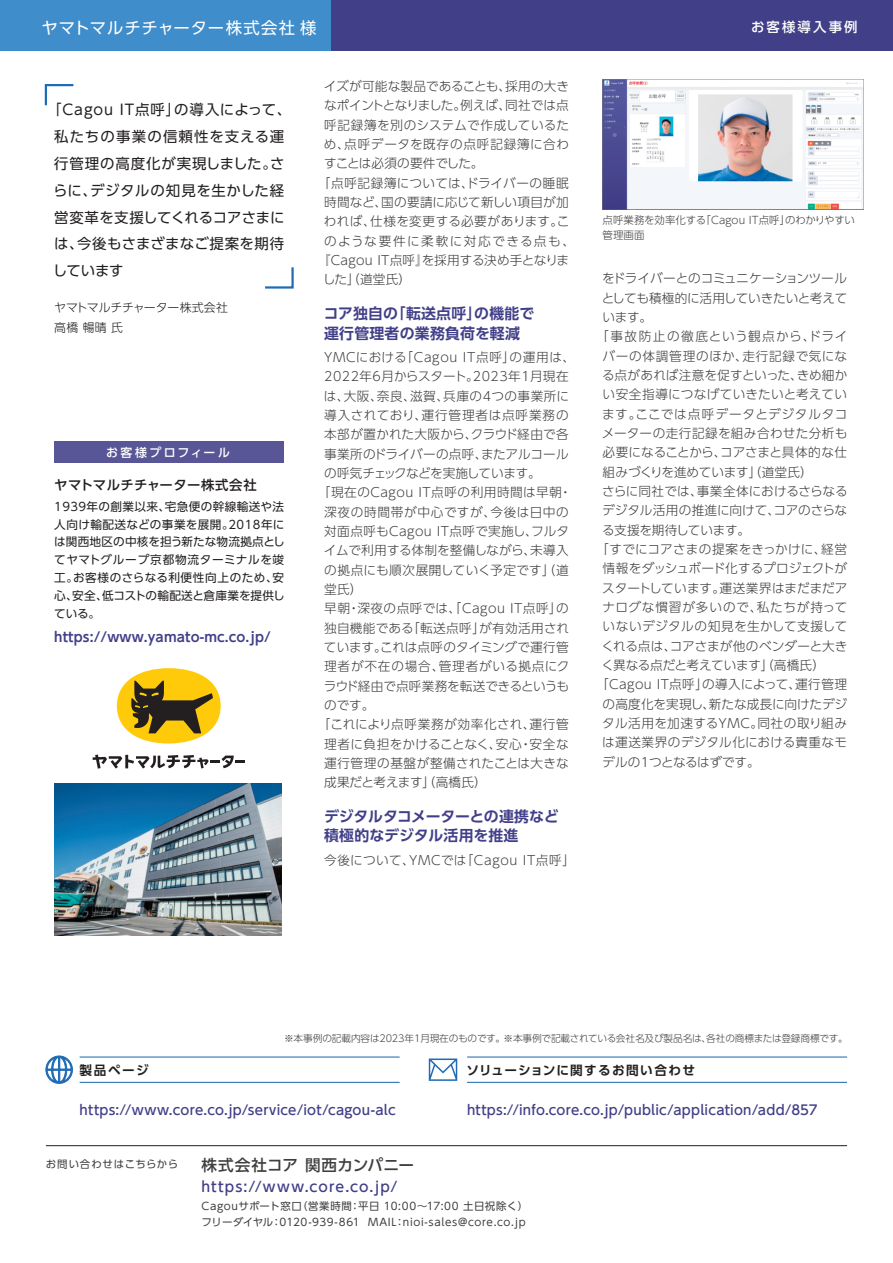
<style>
.page{position:relative;width:893px;height:1263px;background:#fff}
.page>*{position:absolute;margin:0;border:0;box-sizing:border-box;transform-origin:0 0}
.t1{font:16.35px "UD Shin Go Pro";letter-spacing:.055em;color:#fff}
.t2{font:500 15.6px "UD Shin Go Pro";letter-spacing:.02em;color:#3e3e3f}
.t3{font:700 14.85px/19.4px "UD Shin Go Pro De";letter-spacing:.01em;color:#413f88}
.t4{font:14.4px/26.8px "UD Shin Go Pro";letter-spacing:.04em;color:#231f20}
.t5{font:500 14.1px "UD Shin Go Pro";letter-spacing:.075em;color:#413f88}
.t6{font:500 13.35px "UD Shin Go Pro";letter-spacing:.02em;color:#413f88}
.t7{font:700 13.35px "UD Shin Go Pro De";letter-spacing:.01em;color:#413f88}
.t8{font:500 13.35px "UD Shin Go Pro";letter-spacing:.03em;color:#231f20}
.t9{font:500 13.35px "UD Shin Go Pro";letter-spacing:.16em;color:#fff}
.t10{font:300 12.6px "UD Shin Go Pro";letter-spacing:.02em;color:#3e3e3f}
.t11{font:300 12.6px "UD Shin Go Pro";letter-spacing:.04em;color:#3e3e3f}
.t12{font:300 12.6px "UD Shin Go Pro";letter-spacing:-.005em;color:#3e3e3f}
.t13{font:300 12.6px "UD Shin Go Pro";color:#3e3e3f}
.t14{font:300 12.6px "UD Shin Go Pro";letter-spacing:.06em;color:#3e3e3f}
.t15{font:300 12.6px "UD Shin Go Pro";letter-spacing:-.01em;color:#3e3e3f}
.t16{font:300 12.6px "UD Shin Go Pro";letter-spacing:-.02em;color:#3e3e3f}
.t17{font:300 12.6px "UD Shin Go Pro";letter-spacing:.05em;color:#3e3e3f}
.t18{font:300 12.6px "UD Shin Go Pro";letter-spacing:.055em;color:#3e3e3f}
.t19{font:300 12.6px "UD Shin Go Pro";letter-spacing:-.025em;color:#3e3e3f}
.t20{font:300 12.6px "UD Shin Go Pro";letter-spacing:.065em;color:#3e3e3f}
.t21{font:300 12.6px "UD Shin Go Pro";letter-spacing:-.015em;color:#3e3e3f}
.t22{font:700 12.6px "UD Shin Go Pro De";letter-spacing:.095em;color:#231f20}
.t23{font:300 12.6px "UD Shin Go Pro";letter-spacing:-.03em;color:#3e3e3f}
.t24{font:300 12.6px "UD Shin Go Pro";letter-spacing:.045em;color:#3e3e3f}
.t25{font:300 12.6px "UD Shin Go Pro";letter-spacing:.105em;color:#3e3e3f}
.t26{font:300 12.6px "UD Shin Go Pro";letter-spacing:.11em;color:#3e3e3f}
.t27{font:300 12.6px "UD Shin Go Pro";letter-spacing:-.045em;color:#3e3e3f}
.t28{font:300 11.85px/19.4px "UD Shin Go Pro";letter-spacing:-.005em;color:#231f20}
.t29{font:500 11.85px "UD Shin Go Pro";letter-spacing:.205em;color:#fff}
.t30{font:11.55px/17.9px "UD Shin Go Pro";letter-spacing:.025em;color:#231f20;text-align:justify}
.t31{font:10.35px/16.4px "UD Shin Go Pro";letter-spacing:.055em;color:#3e3e3f}
.t32{font:300 10.35px/14.9px "UD Shin Go Pro";letter-spacing:.01em;color:#3e3e3f}
.t33{font:10.35px "UD Shin Go Pro";letter-spacing:.075em;color:#3e3e3f}
.t34{font:300 9.6px "UD Shin Go Pro";letter-spacing:-.01em;color:#3e3e3f}
</style>
<div class="page">
<div style="left:54px;top:442px;width:230px;height:21px;background:#585696"></div>
<svg style="left:44px;top:84px;width:30px;height:22px"></svg>
<svg style="left:265px;top:267px;width:29px;height:22px"></svg>
<div style="left:0;top:0;width:893px;height:50px;background:#413f88"></div>
<div style="left:0;top:0;width:331px;height:50px;background:#408dcb"></div>
<svg style="left:46px;top:1056px;width:27px;height:28px"></svg>
<hr style="left:46px;top:1145px;width:801px;height:1px;background:#231f20">
<img style="left:55px;top:784px;width:226px;height:151px">
<hr style="left:80px;top:1082px;width:320px;height:1px;background:#1f6bb5">
<hr style="left:80px;top:1056px;width:320px;height:1px;background:#1f6bb5">
<hr style="left:467px;top:1082px;width:380px;height:1px;background:#1f6bb5">
<hr style="left:467px;top:1056px;width:380px;height:1px;background:#1f6bb5">
<svg style="left:429px;top:1058px;width:28px;height:23px"></svg>
<img style="left:602px;top:80px;width:262px;height:130px">
<div style="left:117px;top:668px;width:104px;height:76px;background:#feca0a;border-radius:50%"></div>
<svg style="left:131px;top:681px;width:82px;height:52px"></svg>
<svg style="left:93px;top:754px;width:152px;height:15px"></svg>
<p class="t1" style="left:42px;top:15px;width:276px">ヤマトマルチチャーター株式会社 様</p>
<p class="t9" style="left:751px;top:16px;width:108px">お客様導入事例</p>
<p class="t4" style="left:53px;top:96px;width:240px;text-indent:-6px">「Cagou IT点呼」の導入によって、私たちの事業の信頼性を支える運行管理の高度化が実現しました。さらに、デジタルの知見を生かした経営変革を支援してくれるコアさまには、今後もさまざまなご提案を期待しています</p>
<p class="t28" style="left:54px;top:298px;width:175px">ヤマトマルチチャーター株式会社高橋 暢晴 氏</p>
<p class="t29" style="left:106px;top:443px;width:125px">お客様プロフィール</p>
<p class="t8" style="left:54px;top:474px;width:204px">ヤマトマルチチャーター株式会社</p>
<p class="t30" style="left:54px;top:497px;width:232px">1939年の創業以来、宅急便の幹線輸送や法人向け輸配送などの事業を展開。2018年には関西地区の中核を担う新たな物流拠点としてヤマトグループ京都物流ターミナルを竣工。お客様のさらなる利便性向上のため、安心、安全、低コストの輸配送と倉庫業を提供している。</p>
<p class="t7" style="left:54px;top:626px;width:218px">https://www.yamato-mc.co.jp/</p>
<p class="t10" style="left:324px;top:76px;width:247px">イズが可能な製品であることも、採用の大き</p>
<p class="t23" style="left:324px;top:95px;width:246px">なポイントとなりました。例えば、同社では点</p>
<p class="t10" style="left:324px;top:115px;width:246px">呼記録簿を別のシステムで作成しているた</p>
<p class="t14" style="left:324px;top:134px;width:247px">め、点呼データを既存の点呼記録簿に合わ</p>
<p class="t12" style="left:324px;top:153px;width:161px">すことは必須の要件でした。</p>
<p class="t11" style="left:318px;top:173px;width:252px">「点呼記録簿については、ドライバーの睡眠</p>
<p class="t10" style="left:324px;top:192px;width:246px">時間など、国の要請に応じて新しい項目が加</p>
<p class="t10" style="left:324px;top:211px;width:247px">われば、仕様を変更する必要があります。こ</p>
<p class="t26" style="left:324px;top:231px;width:252px">のような要件に柔軟に対応できる点も、</p>
<p class="t10" style="left:318px;top:250px;width:253px">『Cagou IT点呼』を採用する決め手となりま</p>
<p class="t10" style="left:323px;top:269px;width:90px">した」（道堂氏）</p>
<p class="t3" style="left:324px;top:303px;width:212px">コア独自の「転送点呼」の機能で運行管理者の業務負荷を軽減</p>
<p class="t18" style="left:324px;top:347px;width:252px">YMCにおける「Cagou IT点呼」の運用は、</p>
<p class="t11" style="left:324px;top:366px;width:246px">2022年6月からスタート。2023年1月現在</p>
<p class="t11" style="left:324px;top:386px;width:247px">は、大阪、奈良、滋賀、兵庫の4つの事業所に</p>
<p class="t20" style="left:324px;top:405px;width:246px">導入されており、運行管理者は点呼業務の</p>
<p class="t10" style="left:324px;top:424px;width:246px">本部が置かれた大阪から、クラウド経由で各</p>
<p class="t12" style="left:324px;top:444px;width:246px">事業所のドライバーの点呼、またアルコール</p>
<p class="t27" style="left:324px;top:463px;width:218px">の呼気チェックなどを実施しています。</p>
<p class="t11" style="left:318px;top:482px;width:255px">「現在のCagou IT点呼の利用時間は早朝・</p>
<p class="t18" style="left:324px;top:502px;width:246px">深夜の時間帯が中心ですが、今後は日中の</p>
<p class="t10" style="left:324px;top:521px;width:246px">対面点呼もCagou IT点呼で実施し、フルタ</p>
<p class="t13" style="left:324px;top:540px;width:246px">イムで利用する体制を整備しながら、未導入</p>
<p class="t10" style="left:324px;top:560px;width:246px">の拠点にも順次展開していく予定です」（道</p>
<p class="t10" style="left:324px;top:579px;width:40px">堂氏）</p>
<p class="t11" style="left:324px;top:598px;width:246px">早朝・深夜の点呼では、「Cagou IT点呼」の</p>
<p class="t10" style="left:324px;top:618px;width:246px">独自機能である「転送点呼」が有効活用され</p>
<p class="t13" style="left:324px;top:637px;width:246px">ています。これは点呼のタイミングで運行管</p>
<p class="t20" style="left:324px;top:656px;width:247px">理者が不在の場合、管理者がいる拠点にク</p>
<p class="t15" style="left:324px;top:676px;width:247px">ラウド経由で点呼業務を転送できるというも</p>
<p class="t10" style="left:324px;top:695px;width:52px">のです。</p>
<p class="t17" style="left:318px;top:714px;width:252px">「これにより点呼業務が効率化され、運行管</p>
<p class="t10" style="left:324px;top:734px;width:246px">理者に負担をかけることなく、安心・安全な</p>
<p class="t10" style="left:324px;top:753px;width:246px">運行管理の基盤が整備されたことは大きな</p>
<p class="t12" style="left:324px;top:772px;width:164px">成果だと考えます」（高橋氏）</p>
<p class="t3" style="left:324px;top:806px;width:236px">デジタルタコメーターとの連携など積極的なデジタル活用を推進</p>
<p class="t17" style="left:324px;top:850px;width:252px">今後について、YMCでは「Cagou IT点呼」</p>
<p class="t32" style="left:602px;top:213px;width:254px">点呼業務を効率化する「Cagou IT点呼」のわかりやすい管理画面</p>
<p class="t16" style="left:602px;top:268px;width:246px">をドライバーとのコミュニケーションツール</p>
<p class="t16" style="left:602px;top:288px;width:247px">としても積極的に活用していきたいと考えて</p>
<p class="t10" style="left:602px;top:307px;width:51px">います。</p>
<p class="t25" style="left:596px;top:326px;width:253px">「事故防止の徹底という観点から、ドライ</p>
<p class="t14" style="left:602px;top:346px;width:246px">バーの体調管理のほか、走行記録で気にな</p>
<p class="t10" style="left:602px;top:365px;width:247px">る点があれば注意を促すといった、きめ細か</p>
<p class="t10" style="left:602px;top:384px;width:246px">い安全指導につなげていきたいと考えてい</p>
<p class="t14" style="left:602px;top:404px;width:247px">ます。ここでは点呼データとデジタルタコ</p>
<p class="t10" style="left:602px;top:423px;width:247px">メーターの走行記録を組み合わせた分析も</p>
<p class="t15" style="left:602px;top:442px;width:246px">必要になることから、コアさまと具体的な仕</p>
<p class="t21" style="left:602px;top:462px;width:212px">組みづくりを進めています」（道堂氏）</p>
<p class="t13" style="left:602px;top:481px;width:247px">さらに同社では、事業全体におけるさらなる</p>
<p class="t12" style="left:602px;top:500px;width:246px">デジタル活用の推進に向けて、コアのさらな</p>
<p class="t21" style="left:602px;top:520px;width:150px">る支援を期待しています。</p>
<p class="t10" style="left:596px;top:539px;width:252px">「すでにコアさまの提案をきっかけに、経営</p>
<p class="t19" style="left:602px;top:558px;width:246px">情報をダッシュボード化するプロジェクトが</p>
<p class="t12" style="left:602px;top:578px;width:247px">スタートしています。運送業界はまだまだア</p>
<p class="t14" style="left:602px;top:597px;width:246px">ナログな慣習が多いので、私たちが持って</p>
<p class="t10" style="left:602px;top:616px;width:246px">いないデジタルの知見を生かして支援して</p>
<p class="t13" style="left:601px;top:636px;width:248px">くれる点は、コアさまが他のベンダーと大き</p>
<p class="t19" style="left:601px;top:655px;width:225px">く異なる点だと考えています」（高橋氏）</p>
<p class="t10" style="left:596px;top:674px;width:252px">「Cagou IT点呼」の導入によって、運行管理</p>
<p class="t15" style="left:602px;top:694px;width:246px">の高度化を実現し、新たな成長に向けたデジ</p>
<p class="t24" style="left:602px;top:713px;width:246px">タル活用を加速するYMC。同社の取り組み</p>
<p class="t10" style="left:602px;top:732px;width:246px">は運送業界のデジタル化における貴重なモ</p>
<p class="t16" style="left:602px;top:752px;width:159px">デルの1つとなるはずです。</p>
<p class="t34" style="left:284px;top:1030px;width:565px">※本事例の記載内容は2023年1月現在のものです。※本事例で記載されている会社名及び製品名は、各社の商標または登録商標です。</p>
<p class="t22" style="left:80px;top:1060px;width:71px">製品ページ</p>
<p class="t6" style="left:80px;top:1099px;width:317px">https://www.core.co.jp/service/iot/cagou-alc</p>
<p class="t6" style="left:467px;top:1099px;width:352px">https://info.core.co.jp/public/application/add/857</p>
<p class="t22" style="left:467px;top:1060px;width:230px">ソリューションに関するお問い合わせ</p>
<p class="t33" style="left:46px;top:1155px;width:134px">お問い合わせはこちらから</p>
<p class="t2" style="left:201px;top:1152px;width:214px">株式会社コア 関西カンパニー</p>
<p class="t5" style="left:201px;top:1175px;width:198px">https://www.core.co.jp/</p>
<p class="t31" style="left:201px;top:1197px;width:328px">Cagouサポート窓口（営業時間：平日 10:00～17:00 土日祝除く）フリーダイヤル：0120-939-861 MAIL：nioi-sales@core.co.jp</p>
</div>
